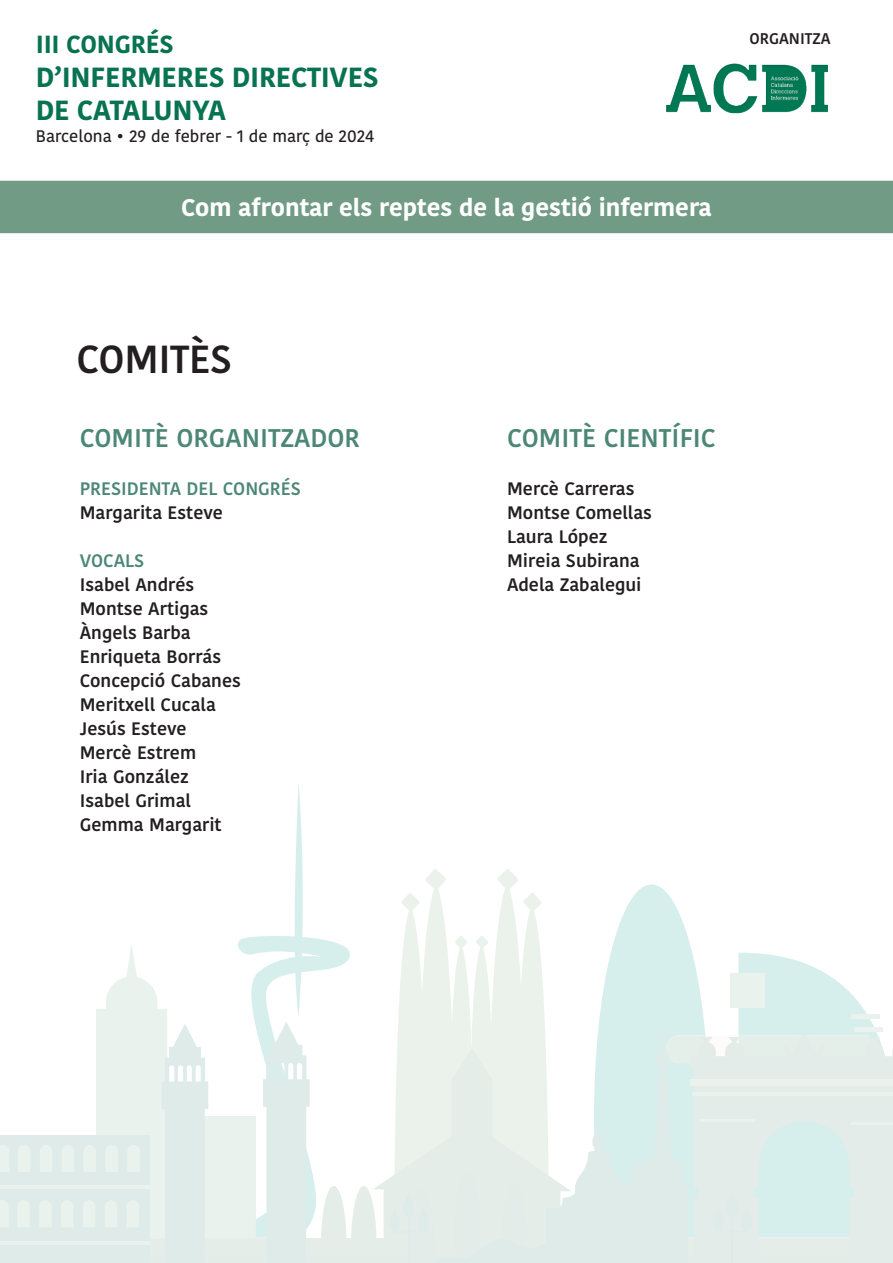
<style>
.page{position:relative;width:893px;height:1263px;background:#fff}
.page>*{position:absolute;margin:0;border:0;box-sizing:border-box;transform-origin:0 0}
.t1{font:600 39px "Kohinoor Devanagari";letter-spacing:-.01em;color:#231f20}
.t2{font:700 27.6px/33.2px "Kohinoor Devanagari";letter-spacing:-.01em;color:#087350}
.t3{font:600 25.5px "Kohinoor Telugu";color:#4c8775}
.t4{font:700 24.75px "Kohinoor Devanagari";letter-spacing:-.01em;color:#087350}
.t5{font:700 24px "Kohinoor Devanagari";color:#fff}
.t6{font:600 18px "Kohinoor Telugu";color:#231f20}
.t7{font:600 18px "Kohinoor Telugu";color:#4c8775}
.t8{font:500 16.65px "Kohinoor Devanagari";color:#231f20}
.t9{font:600 15.45px "Kohinoor Devanagari";color:#231f20}
</style>
<div class="page">
<div style="left:0;top:181px;width:893px;height:52px;background:#729b85"></div>
<img style="left:667px;top:63px;width:160px;height:51px">
<svg style="left:238px;top:784px;width:112px;height:439px"></svg>
<div style="left:54px;top:1255px;width:839px;height:8px;background:#e4ecea"></div>
<div style="left:0;top:1135px;width:150px;height:128px;background:#deebe9"></div>
<div style="left:689px;top:1050px;width:204px;height:205px;background:#e4ecea"></div>
<div style="left:690px;top:1079px;width:203px;height:7px;background:#ebf2ec"></div>
<hr style="left:692px;top:1092px;width:201px;height:4px;background:#ebf2ec">
<hr style="left:851px;top:1123px;width:42px;height:2px;background:#80b189">
<svg style="left:397px;top:869px;width:148px;height:179px;fill:#ebf2ec"></svg>
<svg style="left:0;top:1145px;width:9px;height:27px"></svg>
<svg style="left:18px;top:1145px;width:12px;height:27px"></svg>
<svg style="left:40px;top:1145px;width:12px;height:27px"></svg>
<svg style="left:62px;top:1145px;width:12px;height:27px"></svg>
<hr style="left:0;top:1186px;width:150px;height:3px;background:#7cb193">
<svg style="left:0;top:1201px;width:8px;height:26px"></svg>
<svg style="left:18px;top:1201px;width:11px;height:26px"></svg>
<svg style="left:39px;top:1201px;width:12px;height:26px"></svg>
<svg style="left:61px;top:1201px;width:12px;height:26px"></svg>
<svg style="left:83px;top:944px;width:227px;height:311px"></svg>
<hr style="left:0;top:1241px;width:150px;height:3px;background:#7cb193">
<svg style="left:598px;top:884px;width:294px;height:357px"></svg>
<hr style="left:731px;top:1211px;width:2px;height:52px;background:#308474">
<hr style="left:716px;top:1231px;width:32px;height:1px;background:#308474">
<svg style="left:321px;top:1048px;width:108px;height:207px"></svg>
<hr style="left:408px;top:1211px;width:2px;height:52px;background:#308474">
<hr style="left:393px;top:1231px;width:31px;height:1px;background:#308474">
<svg style="left:429px;top:1029px;width:259px;height:226px;background:#e5f0ec"></svg>
<h3 class="t4" style="left:36px;top:23px;width:139px">III CONGRÉS</h3>
<h2 class="t2" style="left:36px;top:60px;width:345px">D’INFERMERES DIRECTIVES<br>DE CATALUNYA</h2>
<p class="t8" style="left:36px;top:127px;width:340px">Barcelona • 29 de febrer - 1 de març de 2024</p>
<h3 class="t5" style="left:181px;top:186px;width:532px">Com afrontar els reptes de la gestió infermera</h3>
<p class="t9" style="left:749px;top:29px;width:83px">ORGANITZA</p>
<p class="t1" style="left:77px;top:336px;width:157px">COMITÈS</p>
<p class="t3" style="left:80px;top:423px;width:282px">COMITÈ ORGANITZADOR</p>
<p class="t7" style="left:80px;top:478px;width:223px">PRESIDENTA DEL CONGRÉS</p>
<p class="t6" style="left:80px;top:502px;width:145px">Margarita Esteve</p>
<p class="t7" style="left:80px;top:550px;width:66px">VOCALS</p>
<p class="t6" style="left:80px;top:574px;width:116px">Isabel Andrés</p>
<p class="t6" style="left:80px;top:598px;width:130px">Montse Artigas</p>
<p class="t6" style="left:80px;top:622px;width:112px">Àngels Barba</p>
<p class="t6" style="left:80px;top:646px;width:143px">Enriqueta Borrás</p>
<p class="t6" style="left:80px;top:670px;width:163px">Concepció Cabanes</p>
<p class="t6" style="left:80px;top:694px;width:138px">Meritxell Cucala</p>
<p class="t6" style="left:80px;top:718px;width:108px">Jesús Esteve</p>
<p class="t6" style="left:80px;top:742px;width:118px">Mercè Estrem</p>
<p class="t6" style="left:80px;top:766px;width:111px">Iria González</p>
<p class="t6" style="left:80px;top:790px;width:113px">Isabel Grimal</p>
<p class="t6" style="left:80px;top:814px;width:143px">Gemma Margarit</p>
<p class="t3" style="left:507px;top:423px;width:210px">COMITÈ CIENTÍFIC</p>
<p class="t6" style="left:507px;top:478px;width:129px">Mercè Carreras</p>
<p class="t6" style="left:507px;top:502px;width:146px">Montse Comellas</p>
<p class="t6" style="left:507px;top:526px;width:102px">Laura López</p>
<p class="t6" style="left:507px;top:550px;width:134px">Mireia Subirana</p>
<p class="t6" style="left:507px;top:574px;width:136px">Adela Zabalegui</p>
</div>
